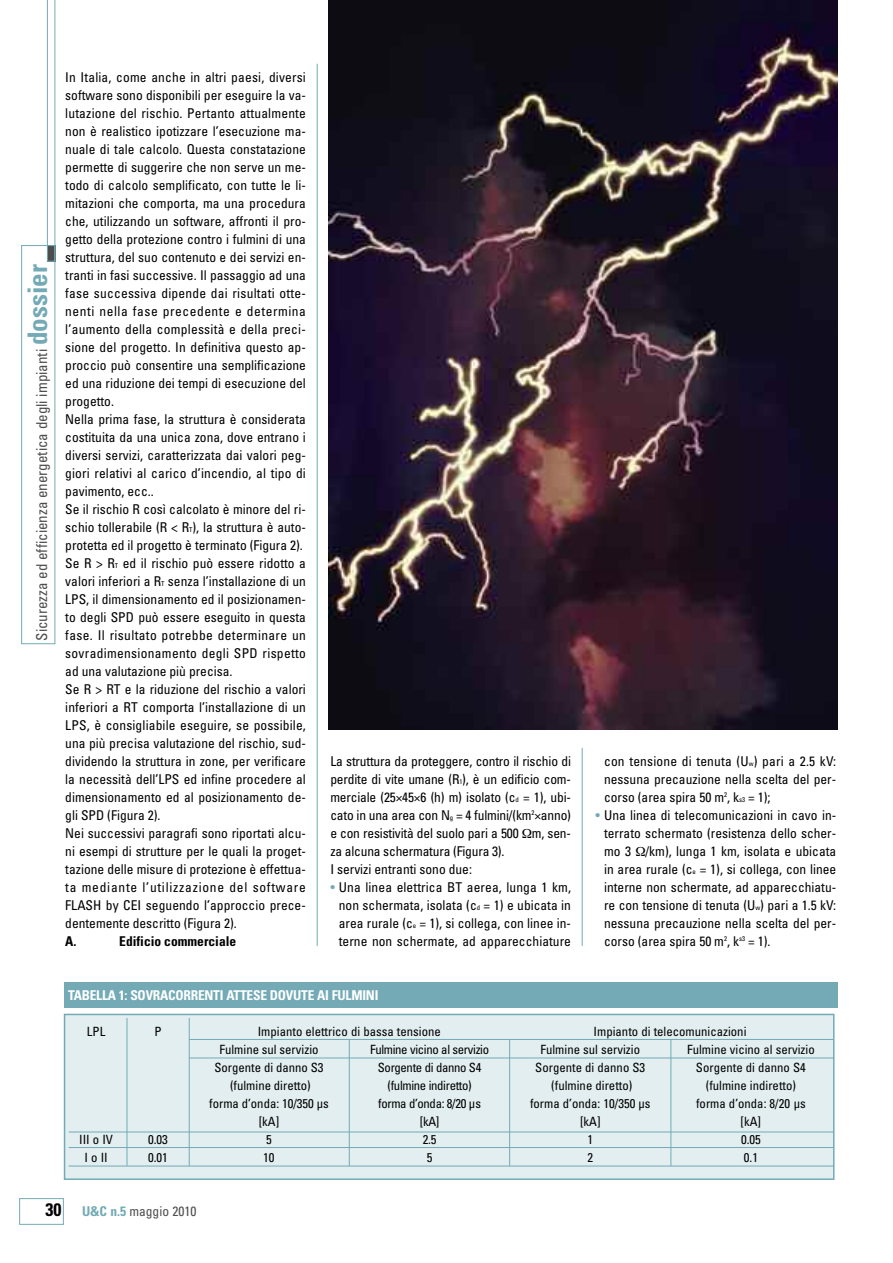
<style>
.page{position:relative;width:893px;height:1263px;background:#fff}
.page>*{position:absolute;margin:0;border:0;box-sizing:border-box;transform-origin:0 0}
.t1{font:condensed 15px "Univers";color:#4d4d4d}
.t2{font:condensed 13.5px/18px "Univers";color:#000;text-align:justify}
.t3{font:700 condensed 13.5px "Univers";letter-spacing:-.02em;color:#fff}
.t4{font:700 condensed 13.5px "Univers";color:#000}
.t5{font:condensed 13.5px "Univers";color:#4d4d4d}
.t6{font:condensed 12.75px/18px "Univers";color:#000;text-align:center}
.t7{font:condensed 12.75px/18px "Univers";letter-spacing:-.025em;color:#000;text-align:center}
.s1{font-weight:700;font-size:27px;color:#73aab6}
.s2{font-size:6.75px}
.s3{color:#73aab6}
.s4{font-weight:700;font-size:18px;color:#000}
.s5{font-weight:700;color:#73aab6}
</style>
<div class="page">
<div style="left:19px;top:1198px;width:45px;height:27px;border:1px solid #73aab6"></div>
<svg style="left:47px;top:0;width:8px;height:262px"></svg>
<div style="left:21px;top:245px;width:34px;height:399px;border:1px solid #73aab6"></div>
<hr style="left:317px;top:64px;width:1px;height:882px;background:#73aab6">
<hr style="left:582px;top:748px;width:1px;height:198px;background:#73aab6">
<div style="left:65px;top:1015px;width:768px;height:163px;background:#e3eef0"></div>
<div style="left:64px;top:1014px;width:770px;height:166px;border:2px solid #73aab6"></div>
<div style="left:64px;top:982px;width:774px;height:26px;background:#73aab6"></div>
<hr style="left:189px;top:1039px;width:644px;height:1px;background:#73aab6">
<hr style="left:189px;top:1057px;width:644px;height:1px;background:#73aab6">
<hr style="left:69px;top:1131px;width:764px;height:1px;background:#73aab6">
<hr style="left:69px;top:1147px;width:764px;height:1px;background:#73aab6">
<hr style="left:69px;top:1166px;width:764px;height:1px;background:#73aab6">
<hr style="left:189px;top:1018px;width:1px;height:148px;background:#73aab6">
<hr style="left:349px;top:1039px;width:1px;height:127px;background:#73aab6">
<hr style="left:509px;top:1039px;width:1px;height:127px;background:#73aab6">
<hr style="left:670px;top:1039px;width:1px;height:127px;background:#73aab6">
<hr style="left:127px;top:1018px;width:1px;height:148px;background:#73aab6">
<img style="left:329px;top:0;width:509px;height:730px">
<p class="t1" style="left:36px;top:641px;width:378px;rotate:-90deg">Sicurezza ed efficienza energetica degli impianti <span class="s1">dossier</span></p>
<p class="t2" style="left:65px;top:69px;width:242px;text-align:left">In Italia, come anche in altri paesi, diversi software sono disponibili per eseguire la va&shy;lutazione del rischio. Pertanto attualmente non è realistico ipotizzare l’esecuzione ma&shy;nuale di tale calcolo. Questa constatazione permette di suggerire che non serve un me&shy;todo di calcolo semplificato, con tutte le li&shy;mitazioni che comporta, ma una procedura che, utilizzando un software, affronti il pro&shy;getto della protezione contro i fulmini di una struttura, del suo contenuto e dei servizi en&shy;tranti in fasi successive. Il passaggio ad una fase successiva dipende dai risultati otte&shy;nenti nella fase precedente e determina l’aumento della complessità e della preci&shy;sione del progetto. In definitiva questo ap&shy;proccio può consentire una semplificazione ed una riduzione dei tempi di esecuzione del progetto.<br>Nella prima fase, la struttura è considerata costituita da una unica zona, dove entrano i diversi servizi, caratterizzata dai valori peg&shy;giori relativi al carico d’incendio, al tipo di pavimento, ecc..<br>Se il rischio R così calcolato è minore del ri&shy;schio tollerabile (R &lt; R<span class="s2">T</span>), la struttura è auto&shy;protetta ed il progetto è terminato (Figura 2).<br>Se R &gt; R<span class="s2">T</span> ed il rischio può essere ridotto a valori inferiori a R<span class="s2">T</span> senza l’installazione di un LPS, il dimensionamento ed il posizionamen&shy;to degli SPD può essere eseguito in questa fase. Il risultato potrebbe determinare un sovradimensionamento degli SPD rispetto ad una valutazione più precisa.<br>Se R &gt; RT e la riduzione del rischio a valori inferiori a RT comporta l’installazione di un LPS, è consigliabile eseguire, se possibile, una più precisa valutazione del rischio, sud&shy;dividendo la struttura in zone, per verificare la necessità dell’LPS ed infine procedere al dimensionamento ed al posizionamento de&shy;gli SPD (Figura 2).<br>Nei successivi paragrafi sono riportati alcu&shy;ni esempi di strutture per le quali la proget&shy;tazione delle misure di protezione è effettua&shy;ta mediante l’utilizzazione del software FLASH by CEI seguendo l’approccio prece&shy;dentemente descritto (Figura 2).</p>
<p class="t4" style="left:65px;top:936px;width:13px">A.</p>
<p class="t4" style="left:119px;top:936px;width:118px">Edificio commerciale</p>
<p class="t2" style="left:330px;top:753px;width:242px;text-align:left">La struttura da proteggere, contro il rischio di perdite di vite umane (R<span class="s2">1</span>), è un edificio com&shy;merciale (25×45×6 (h) m) isolato (c<span class="s2">d</span> = 1), ubi&shy;cato in una area con N<span class="s2">g</span> = 4 fulmini/(km<sup>2</sup>×anno) e con resistività del suolo pari a 500 m, sen&shy;za alcuna schermatura (Figura 3).<br>I servizi entranti sono due:</p>
<p class="t2" style="left:339px;top:879px;width:234px;text-indent:-9px"><span class="s3">•</span> Una linea elettrica BT aerea, lunga 1 km, non schermata, isolata (c<span class="s2">d</span> = 1) e ubicata in area rurale (c<span class="s2">e</span> = 1), si collega, con linee in&shy;terne non schermate, ad apparecchiature</p>
<p class="t2" style="left:604px;top:753px;width:234px">con tensione di tenuta (U<span class="s2">w</span>) pari a 2.5 kV: nessuna precauzione nella scelta del per&shy;corso (area spira 50 m<sup>2</sup>, k<span class="s2">s3</span> = 1);</p>
<p class="t2" style="left:604px;top:807px;width:234px;text-indent:-9px"><span class="s3">•</span> Una linea di telecomunicazioni in cavo in&shy;terrato schermato (resistenza dello scher&shy;mo 3 /km), lunga 1 km, isolata e ubicata in area rurale (c<span class="s2">e</span> = 1), si collega, con linee interne non schermate, ad apparecchiatu&shy;re con tensione di tenuta (U<span class="s2">w</span>) pari a 1.5 kV: nessuna precauzione nella scelta del per&shy;corso (area spira 50 m<sup>2</sup>, k<sup>s3</sup> = 1).</p>
<p class="t3" style="left:68px;top:990px;width:312px">TABELLA 1: SOVRACORRENTI ATTESE DOVUTE AI FULMINI</p>
<p class="t6" style="left:87px;top:1023px;width:20px">LPL</p>
<p class="t6" style="left:154px;top:1023px;width:9px">P</p>
<p class="t6" style="left:79px;top:1131px;width:35px">III o IV<br>IoII</p>
<p class="t6" style="left:148px;top:1131px;width:21px;text-align:left">0.03<br>0.01</p>
<p class="t6" style="left:258px;top:1023px;width:185px">Impianto elettrico di bassa tensione</p>
<p class="t6" style="left:594px;top:1023px;width:154px">Impianto di telecomunicazioni</p>
<p class="t6" style="left:209px;top:1041px;width:121px">Fulmine sul servizio<br>Sorgente di danno S3 (fulmine diretto)<br>forma d’onda: 10/350 µs [kA]<br>5<br>10</p>
<p class="t7" style="left:370px;top:1041px;width:121px">Fulmine vicino al servizio<br>Sorgente di danno S4 (fulmine indiretto)<br>forma d’onda: 8/20 µs [kA]<br>2.5<br>5</p>
<p class="t6" style="left:530px;top:1041px;width:122px">Fulmine sul servizio<br>Sorgente di danno S3 (fulmine diretto)<br>forma d’onda: 10/350 µs [kA]<br>1<br>2</p>
<p class="t6" style="left:687px;top:1041px;width:129px">Fulmine vicino al servizio<br>Sorgente di danno S4 (fulmine indiretto)<br>forma d’onda: 8/20 µs [kA]<br>0.05<br>0.1</p>
<p class="t5" style="left:45px;top:1206px;width:152px"><span class="s4">30</span> <span class="s5">U&amp;C n.5</span> maggio 2010</p>
</div>
